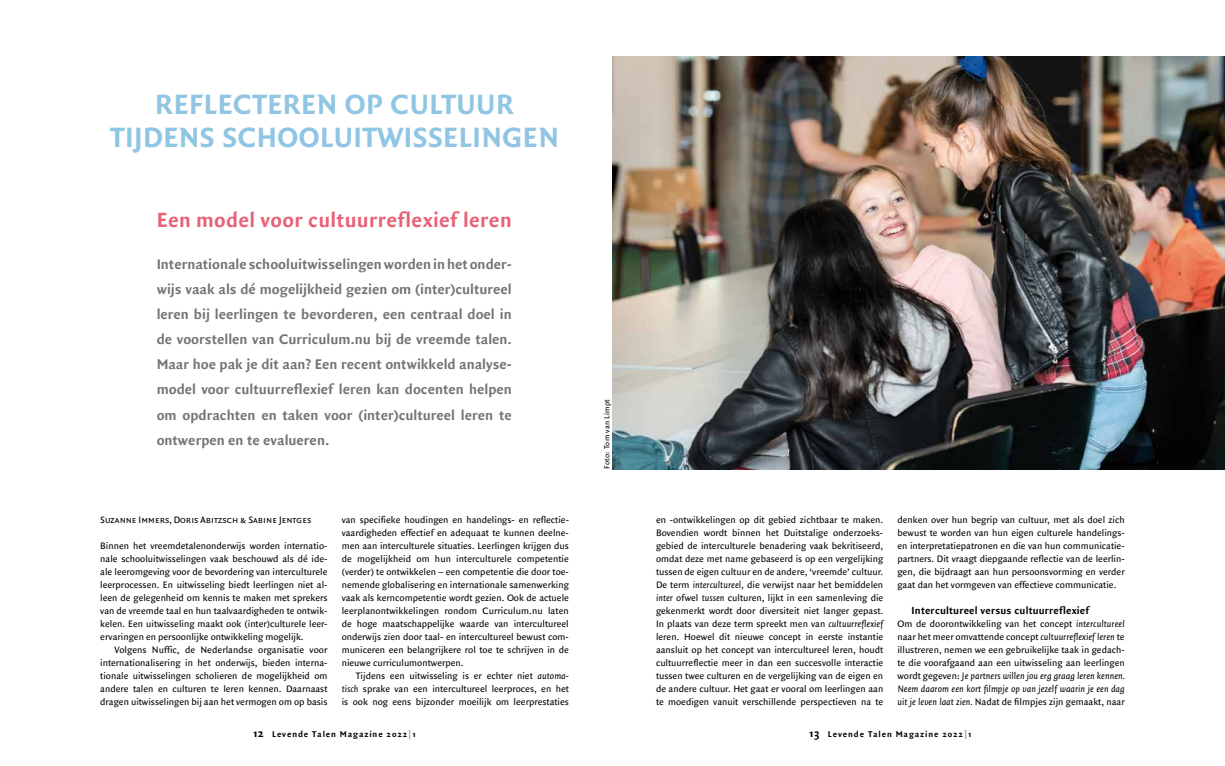
<style>
.page{position:relative;width:1225px;height:766px;background:#fff}
.page>*{position:absolute;margin:0;border:0;box-sizing:border-box;transform-origin:0 0}
.t1{font:700 30px/33px "Quadraat Sans";letter-spacing:.015em;color:#90c6e3;text-align:center}
.t2{font:700 22px "Quadraat Sans";letter-spacing:.015em;color:#e96175}
.t3{font:700 15px/25px "Quadraat Sans";color:#747476;text-align:justify}
.t4{font:700 11px "Quadraat Sans";letter-spacing:.015em;color:#000}
.t5{font:10px/13px "Quadraat Sans";color:#000;text-align:justify}
.t6{font:10px "Quadraat Sans Caps";color:#000}
.t7{font:700 9px "Quadraat Sans";letter-spacing:.1em;color:#000}
.t8{font:8px "Quadraat Sans";letter-spacing:.025em;color:#000}
.s1{font-style:italic}
.s2{font-size:12px}
.s3{color:#9a9b9d}
</style>
<div class="page">
<img style="left:613px;top:57px;width:612px;height:412px">
<h1 class="t1" style="left:110px;top:89px;width:450px">REFLECTEREN OP CULTUUR<br>TIJDENS SCHOOLUITWISSELINGEN</h1>
<h2 class="t2" style="left:157px;top:207px;width:357px">Een model voor cultuurreflexief leren</h2>
<p class="t3" style="left:157px;top:252px;width:357px">Internationale schooluitwisselingen worden in het onder&shy;wijs vaak als dé mogelijkheid gezien om (inter)cultureel leren bij leerlingen te bevorderen, een centraal doel in de voorstellen van Curriculum.nu bij de vreemde talen.<br>Maar hoe pak je dit aan? Een recent ontwikkeld analyse&shy;model voor cultuurreflexief leren kan docenten helpen om opdrachten en taken voor (inter)cultureel leren te ontwerpen en te evalueren.</p>
<p class="t6" style="left:100px;top:513px;width:213px">Suzanne Immers, Doris Abitzsch &amp; Sabine Jentges</p>
<p class="t5" style="left:100px;top:539px;width:229px">Binnen het vreemdetalenonderwijs worden internatio&shy;nale schooluitwisselingen vaak beschouwd als dé ide&shy;ale leeromgeving voor de bevordering van interculturele leerprocessen. En uitwisseling biedt leerlingen niet al&shy;leen de gelegenheid om kennis te maken met sprekers van de vreemde taal en hun taalvaardigheden te ontwik&shy;kelen. Een uitwisseling maakt ook (inter)culturele leer&shy;ervaringen en persoonlijke ontwikkeling mogelijk.</p>
<p class="t5" style="left:100px;top:643px;width:229px;text-indent:14px">Volgens Nuffic, de Nederlandse organisatie voor internationalisering in het onderwijs, bieden interna&shy;tionale uitwisselingen scholieren de mogelijkheid om andere talen en culturen te leren kennen. Daarnaast dragen uitwisselingen bij aan het vermogen om op basis</p>
<p class="t5" style="left:342px;top:513px;width:229px">van specifieke houdingen en handelings- en reflectie&shy;vaardigheden effectief en adequaat te kunnen deelne&shy;men aan interculturele situaties. Leerlingen krijgen dus de mogelijkheid om hun interculturele competentie (verder) te ontwikkelen – een competentie die door toe&shy;nemende globalisering en internationale samenwerking vaak als kerncompetentie wordt gezien. Ook de actuele leerplanontwikkelingen rondom Curriculum.nu laten de hoge maatschappelijke waarde van intercultureel onderwijs zien door taal- en intercultureel bewust com&shy;municeren een belangrijkere rol toe te schrijven in de nieuwe curriculumontwerpen.</p>
<p class="t5" style="left:342px;top:669px;width:229px;text-indent:14px">Tijdens een uitwisseling is er echter niet <span class="s1">automa&shy;tisch</span> sprake van een intercultureel leerproces, en het is ook nog eens bijzonder moeilijk om leerprestaties</p>
<p class="t8" style="left:602px;top:469px;width:71px;rotate:-90deg">Foto: Tom van Limpt</p>
<p class="t5" style="left:656px;top:513px;width:229px">en -ontwikkelingen op dit gebied zichtbaar te maken.<br>Bovendien wordt binnen het Duitstalige onderzoeks&shy;gebied de interculturele benadering vaak bekritiseerd, omdat deze met name gebaseerd is op een vergelijking tussen de eigen cultuur en de andere, ‘vreemde’ cultuur.<br>De term <span class="s1">intercultureel</span>, die verwijst naar het bemiddelen <span class="s1">inter</span> ofwel <span class="s1">tussen</span> culturen, lijkt in een samenleving die gekenmerkt wordt door diversiteit niet langer gepast.<br>In plaats van deze term spreekt men van <span class="s1">cultuurreflexief </span>leren. Hoewel dit nieuwe concept in eerste instantie aansluit op het concept van intercultureel leren, houdt cultuurreflectie meer in dan een succesvolle interactie tussen twee culturen en de vergelijking van de eigen en de andere cultuur. Het gaat er vooral om leerlingen aan te moedigen vanuit verschillende perspectieven na te</p>
<p class="t5" style="left:897px;top:513px;width:229px">denken over hun begrip van cultuur, met als doel zich bewust te worden van hun eigen culturele handelings&shy;en interpretatiepatronen en die van hun communicatie&shy;partners. Dit vraagt diepgaande reflectie van de leerlin&shy;gen, die bijdraagt aan hun persoonsvorming en verder gaat dan het vormgeven van effectieve communicatie.</p>
<p class="t4" style="left:911px;top:604px;width:179px">Intercultureel versus cultuurreflexief</p>
<p class="t5" style="left:897px;top:617px;width:229px">Om de doorontwikkeling van het concept <span class="s1">intercultureel </span>naar het meer omvattende concept <span class="s1">cultuurreflexief leren</span> te illustreren, nemen we een gebruikelijke taak in gedach&shy;te die voorafgaand aan een uitwisseling aan leerlingen wordt gegeven: <span class="s1">Je partners willen jou erg graag leren kennen.<br>Neem daarom een kort filmpje op van jezelf waarin je een dag uit je leven laat zien.</span> Nadat de filmpjes zijn gemaakt, naar</p>
<p class="t7" style="left:253px;top:729px;width:164px"><span class="s2">12</span> Levende Talen Magazine 2022<span class="s3">|</span>1</p>
<p class="t7" style="left:809px;top:729px;width:164px"><span class="s2">13</span> Levende Talen Magazine 2022<span class="s3">|</span>1</p>
</div>
